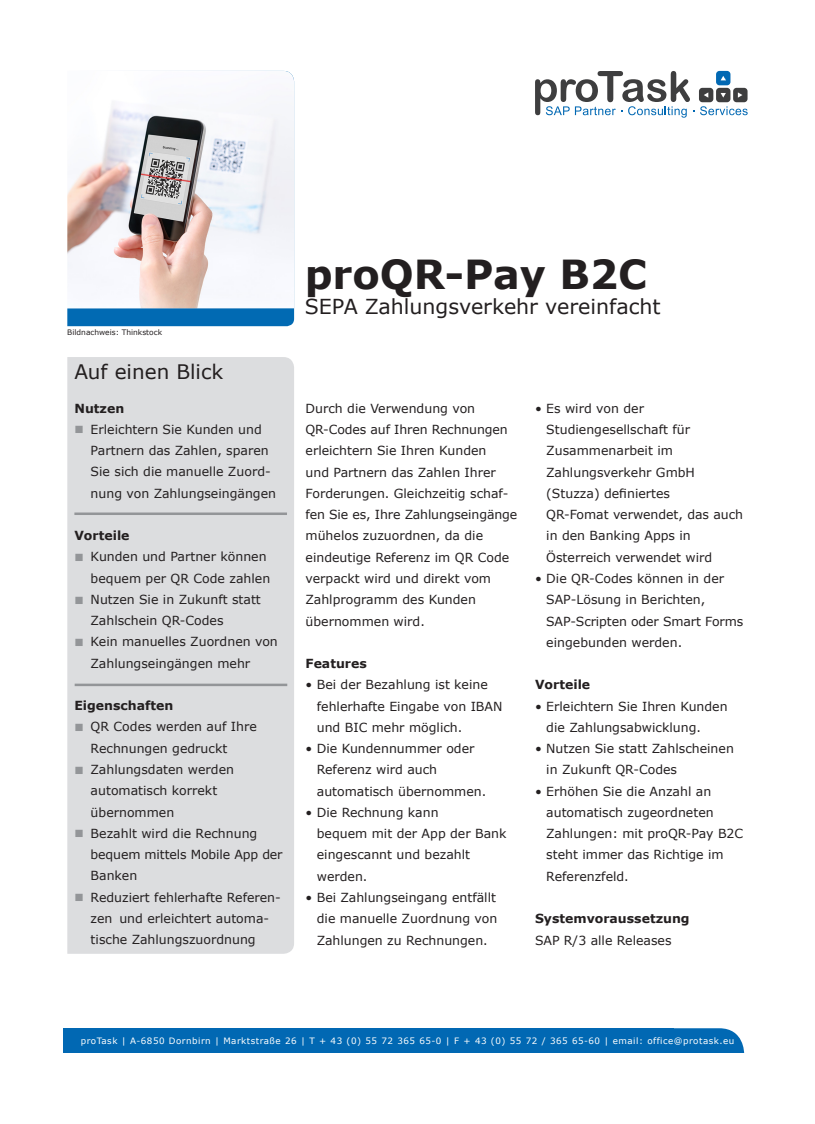
<style>
.page{position:relative;width:815px;height:1124px;background:#fff}
.page>*{position:absolute;margin:0;border:0;box-sizing:border-box;transform-origin:0 0}
.t1{font:700 40px "Verdana";color:#231f20}
.t2{font:20.62px "Verdana";color:#231f20}
.t3{font:20px "Verdana";color:#231f20}
.t4{font:12.5px/21.2px "Verdana";color:#231f20}
.t5{font:700 12.5px "Verdana";color:#231f20}
.t6{font:8.75px "Verdana";letter-spacing:.055em;color:#fff}
.t7{font:7.5px "Verdana";color:#231f20}
.s1{color:#939598}
</style>
<div class="page">
<div style="left:67px;top:357px;width:227px;height:596px;background:#dcdddf"></div>
<img style="left:67px;top:71px;width:227px;height:237px">
<div style="left:67px;top:308px;width:227px;height:18px;background:#016ab3"></div>
<div style="left:716px;top:71px;width:14px;height:14px;background:#0168b3;border-radius:3px"></div>
<div style="left:716px;top:88px;width:14px;height:14px;background:#3e3e3f;border-radius:3px"></div>
<div style="left:699px;top:88px;width:14px;height:14px;background:#3e3e3f;border-radius:3px"></div>
<div style="left:733px;top:88px;width:15px;height:14px;background:#3e3e3f;border-radius:3px"></div>
<svg style="left:721px;top:76px;width:5px;height:4px"></svg>
<svg style="left:721px;top:93px;width:5px;height:5px"></svg>
<svg style="left:738px;top:92px;width:4px;height:6px"></svg>
<svg style="left:704px;top:92px;width:4px;height:6px"></svg>
<svg style="left:535px;top:71px;width:159px;height:47px"></svg>
<svg style="left:700px;top:106px;width:48px;height:9px"></svg>
<div style="left:64px;top:1028px;width:610px;height:24px;background:#0168b3"></div>
<svg style="left:674px;top:1028px;width:70px;height:24px;background:#1674b9"></svg>
<hr style="left:74px;top:512px;width:213px;height:3px;background:#939598">
<hr style="left:75px;top:683px;width:212px;height:3px;background:#939598">
<p class="t7" style="left:67px;top:327px;width:96px">Bildnachweis: Thinkstock</p>
<p class="t3" style="left:74px;top:357px;width:150px">Auf einen Blick</p>
<p class="t5" style="left:74px;top:399px;width:51px">Nutzen</p>
<p class="t4" style="left:91px;top:418px;width:187px;text-indent:-16px"><span class="s1">■</span> Erleichtern Sie Kunden und<br>Partnern das Zahlen, sparen<br>Sie sich die manuelle Zuord&shy;nung von Zahlungseingängen</p>
<p class="t5" style="left:74px;top:526px;width:57px">Vorteile</p>
<p class="t4" style="left:74px;top:546px;width:197px;text-align:right"><span class="s1">■</span> Kunden und Partner können bequem per QR Code zahlen</p>
<p class="t4" style="left:74px;top:588px;width:188px"><span class="s1">■</span> Nutzen Sie in Zukunft statt</p>
<p class="t4" style="left:91px;top:609px;width:134px">Zahlschein QR-Codes</p>
<p class="t4" style="left:74px;top:631px;width:205px"><span class="s1">■</span> Kein manuelles Zuordnen von</p>
<p class="t4" style="left:91px;top:652px;width:161px">Zahlungseingängen mehr</p>
<p class="t5" style="left:74px;top:696px;width:100px">Eigenschaften</p>
<p class="t4" style="left:74px;top:716px;width:184px"><span class="s1">■</span> QR Codes werden auf Ihre</p>
<p class="t4" style="left:91px;top:737px;width:138px">Rechnungen gedruckt</p>
<p class="t4" style="left:74px;top:758px;width:161px"><span class="s1">■</span> Zahlungsdaten werden</p>
<p class="t4" style="left:91px;top:779px;width:128px">automatisch korrekt</p>
<p class="t4" style="left:91px;top:801px;width:85px">übernommen</p>
<p class="t4" style="left:74px;top:822px;width:185px"><span class="s1">■</span> Bezahlt wird die Rechnung</p>
<p class="t4" style="left:91px;top:843px;width:193px">bequem mittels Mobile App der<br>Banken</p>
<p class="t4" style="left:91px;top:886px;width:192px;text-indent:-16px"><span class="s1">■</span> Reduziert fehlerhafte Referen&shy;zen und erleichtert automa&shy;tische Zahlungszuordnung</p>
<p class="t1" style="left:305px;top:246px;width:344px">proQR-Pay B2C</p>
<p class="t2" style="left:305px;top:292px;width:357px">SEPA Zahlungsverkehr vereinfacht</p>
<p class="t4" style="left:306px;top:397px;width:171px">Durch die Verwendung von</p>
<p class="t4" style="left:306px;top:419px;width:213px">QR-Codes auf Ihren Rechnungen erleichtern Sie Ihren Kunden<br>und Partnern das Zahlen Ihrer<br>Forderungen. Gleichzeitig schaf&shy;fen Sie es, Ihre Zahlungseingänge mühelos zuzuordnen, da die eindeutige Referenz im QR Code verpackt wird und direkt vom<br>Zahlprogramm des Kunden</p>
<p class="t4" style="left:306px;top:610px;width:121px">übernommen wird.</p>
<p class="t5" style="left:306px;top:654px;width:63px">Features</p>
<p class="t4" style="left:306px;top:674px;width:184px">• Bei der Bezahlung ist keine</p>
<p class="t4" style="left:317px;top:695px;width:187px">fehlerhafte Eingabe von IBAN und BIC mehr möglich.</p>
<p class="t4" style="left:306px;top:737px;width:170px">• Die Kundennummer oder</p>
<p class="t4" style="left:317px;top:759px;width:122px">Referenz wird auch</p>
<p class="t4" style="left:317px;top:780px;width:171px">automatisch übernommen.</p>
<p class="t4" style="left:306px;top:801px;width:135px">• Die Rechnung kann</p>
<p class="t4" style="left:317px;top:822px;width:191px">bequem mit der App der Bank eingescannt und bezahlt werden.</p>
<p class="t4" style="left:317px;top:886px;width:182px;text-align:justify;text-indent:-11px">• Bei Zahlungseingang entfällt die manuelle Zuordnung von Zahlungen zu Rechnungen.</p>
<p class="t4" style="left:535px;top:397px;width:110px">• Es wird von der</p>
<p class="t4" style="left:546px;top:419px;width:145px">Studiengesellschaft für</p>
<p class="t4" style="left:546px;top:440px;width:128px">Zusammenarbeit im</p>
<p class="t4" style="left:546px;top:461px;width:150px">Zahlungsverkehr GmbH</p>
<p class="t4" style="left:546px;top:482px;width:125px">(Stuzza) definiertes</p>
<p class="t4" style="left:546px;top:504px;width:198px">QR-Fomat verwendet, das auch in den Banking Apps in</p>
<p class="t4" style="left:546px;top:546px;width:168px">Österreich verwendet wird</p>
<p class="t4" style="left:546px;top:567px;width:198px;text-indent:-11px">• Die QR-Codes können in der<br>SAP-Lösung in Berichten,<br>SAP-Scripten oder Smart Forms eingebunden werden.</p>
<p class="t5" style="left:535px;top:675px;width:57px">Vorteile</p>
<p class="t4" style="left:546px;top:695px;width:183px;text-indent:-11px">• Erleichtern Sie Ihren Kunden die Zahlungsabwicklung.</p>
<p class="t4" style="left:546px;top:737px;width:189px;text-indent:-11px">• Nutzen Sie statt Zahlscheinen in Zukunft QR-Codes</p>
<p class="t4" style="left:535px;top:780px;width:178px">• Erhöhen Sie die Anzahl an</p>
<p class="t4" style="left:546px;top:801px;width:198px">automatisch zugeordneten<br>Zahlungen: mit proQR-Pay B2C steht immer das Richtige im<br>Referenzfeld.</p>
<p class="t5" style="left:535px;top:909px;width:156px">Systemvoraussetzung</p>
<p class="t4" style="left:535px;top:929px;width:138px">SAP R/3 alle Releases</p>
<p class="t6" style="left:81px;top:1034px;width:655px">proTask | A-6850 Dornbirn | Marktstraße 26 | T + 43 (0) 55 72 365 65-0 | F + 43 (0) 55 72 / 365 65-60 | email: office@protask.eu</p>
</div>
